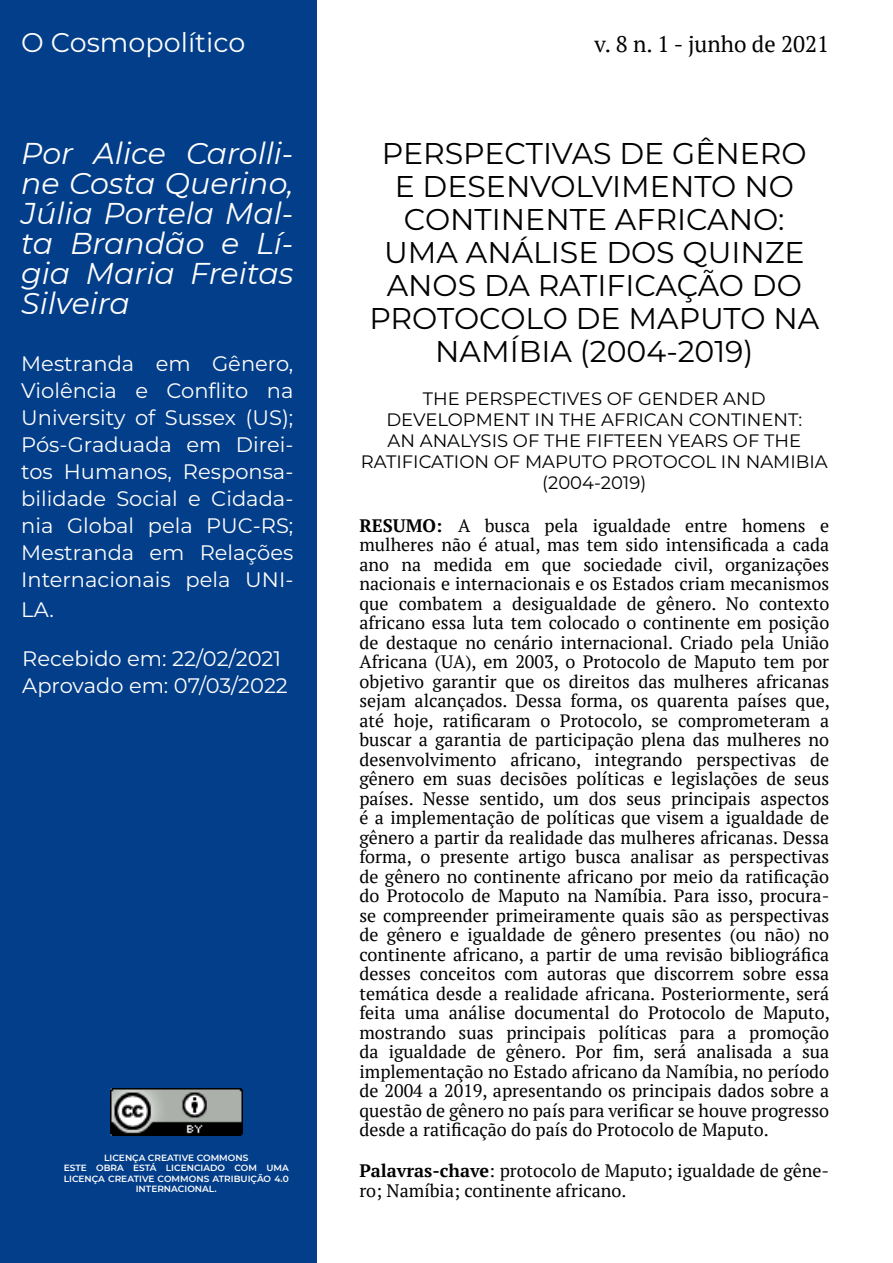
<style>
.page{position:relative;width:893px;height:1263px;background:#fff}
.page>*{position:absolute;margin:0;border:0;box-sizing:border-box;transform-origin:0 0}
.t1{font:30px/33px "Montserrat";color:#000;text-align:center}
.t2{font:italic 30px/30px "Montserrat";color:#fffefd;text-align:justify}
.t3{font:27px "Montserrat";color:#fffefd}
.t4{font:22.5px "PT Serif";color:#000}
.t5{font:21px/27px "Montserrat";color:#fffefd;text-align:justify}
.t6{font:18px/19.5px "PT Serif";color:#000;text-align:justify}
.t7{font:18px/21px "Montserrat";color:#000;text-align:center}
.t8{font:600 9px/10.5px "Montserrat";color:#fffefd;text-align:center}
.s1{font-weight:700}
</style>
<div class="page">
<div style="left:0;top:0;width:317px;height:1263px;background:#023e8a"></div>
<img style="left:110px;top:1089px;width:132px;height:46px">
<h2 class="t3" style="left:21px;top:24px;width:226px">O Cosmopolítico</h2>
<p class="t4" style="left:594px;top:30px;width:236px">v. 8 n. 1 - junho de 2021</p>
<h1 class="t2" style="left:21px;top:137px;width:274px">Por Alice Carolli&shy;ne Costa Querino, Júlia Portela Mal&shy;ta Brandão e Lí&shy;gia Maria Freitas Silveira</h1>
<p class="t5" style="left:21px;top:349px;width:274px">Mestranda em Gênero, Violência e Conflito na University of Sussex (US); Pós-Graduada em Direi&shy;tos Humanos, Responsa&shy;bilidade Social e Cidada&shy;nia Global pela PUC-RS; Mestranda em Relações Internacionais pela UNI-</p>
<p class="t5" style="left:21px;top:595px;width:34px">LA.</p>
<p class="t5" style="left:22px;top:644px;width:267px">Recebido em: 22/02/2021<br>Aprovado em: 07/03/2022</p>
<p class="t8" style="left:64px;top:1152px;width:227px">LICENÇA CREATIVE COMMONS<br>ESTE OBRA ESTÁ LICENCIADO COM UMA<br>LICENÇA CREATIVE COMMONS ATRIBUIÇÃO 4.0<br>INTERNACIONAL.</p>
<h1 class="t1" style="left:369px;top:136px;width:451px">PERSPECTIVAS DE GÊNERO<br>E DESENVOLVIMENTO NO<br>CONTINENTE AFRICANO:<br>UMA ANÁLISE DOS QUINZE<br>ANOS DA RATIFICAÇÃO DO<br>PROTOCOLO DE MAPUTO NA<br>NAMÍBIA (2004-2019)</h1>
<p class="t7" style="left:361px;top:387px;width:469px">THE PERSPECTIVES OF GENDER AND<br>DEVELOPMENT IN THE AFRICAN CONTINENT:<br>AN ANALYSIS OF THE FIFTEEN YEARS OF THE<br>RATIFICATION OF MAPUTO PROTOCOL IN NAMIBIA (2004-2019)</p>
<p class="t6" style="left:359px;top:515px;width:472px"><span class="s1">RESUMO:</span> A busca pela igualdade entre homens e mulheres não é atual, mas tem sido intensificada a cada ano na medida em que sociedade civil, organizações nacionais e internacionais e os Estados criam mecanismos que combatem a desigualdade de gênero. No contexto africano essa luta tem colocado o continente em posição de destaque no cenário internacional. Criado pela União Africana (UA), em 2003, o Protocolo de Maputo tem por objetivo garantir que os direitos das mulheres africanas sejam alcançados. Dessa forma, os quarenta países que, até hoje, ratificaram o Protocolo, se comprometeram a buscar a garantia de participação plena das mulheres no desenvolvimento africano, integrando perspectivas de gênero em suas decisões políticas e legislações de seus países. Nesse sentido, um dos seus principais aspectos é a implementação de políticas que visem a igualdade de gênero a partir da realidade das mulheres africanas. Dessa forma, o presente artigo busca analisar as perspectivas de gênero no continente africano por meio da ratificação do Protocolo de Maputo na Namíbia. Para isso, procura&shy;se compreender primeiramente quais são as perspectivas de gênero e igualdade de gênero presentes (ou não) no continente africano, a partir de uma revisão bibliográfica desses conceitos com autoras que discorrem sobre essa temática desde a realidade africana. Posteriormente, será feita uma análise documental do Protocolo de Maputo, mostrando suas principais políticas para a promoção da igualdade de gênero. Por fim, será analisada a sua implementação no Estado africano da Namíbia, no período de 2004 a 2019, apresentando os principais dados sobre a questão de gênero no país para verificar se houve progresso desde a ratificação do país do Protocolo de Maputo.</p>
<p class="t6" style="left:359px;top:1161px;width:471px"><span class="s1">Palavras-chave</span>: protocolo de Maputo; igualdade de gêne&shy;ro; Namíbia; continente africano.</p>
</div>
